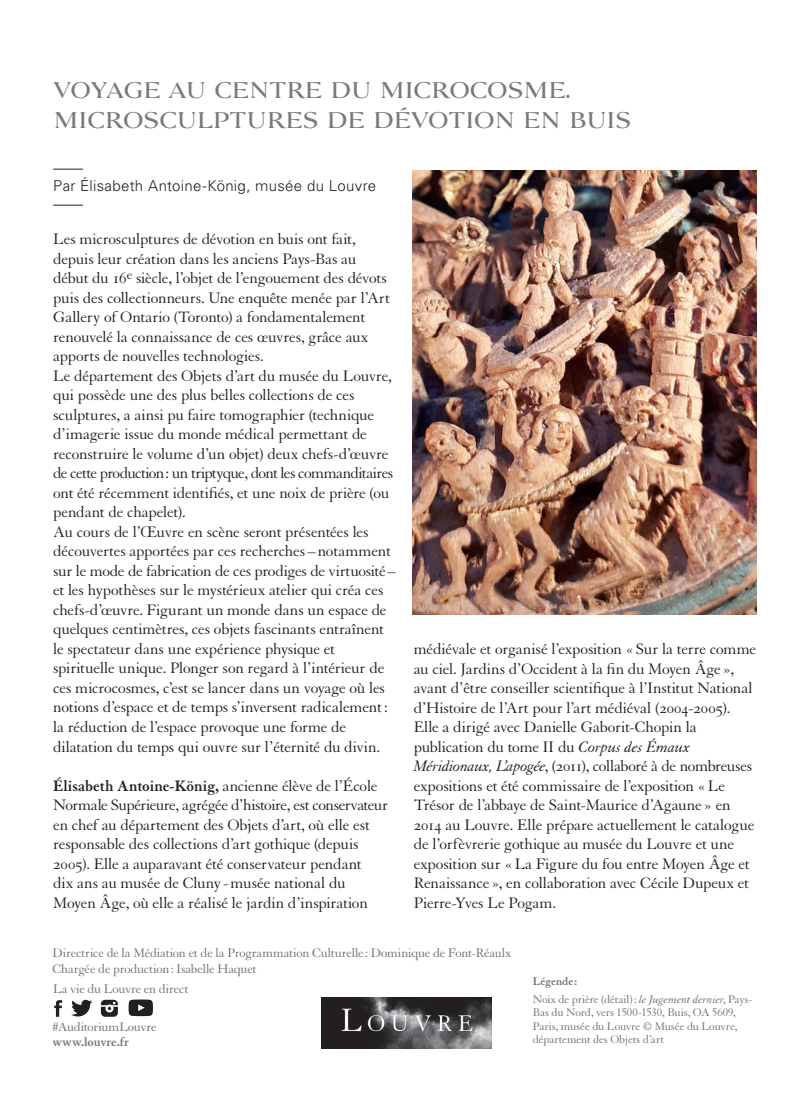
<style>
.page{position:relative;width:808px;height:1110px;background:#fff}
.page>*{position:absolute;margin:0;border:0;box-sizing:border-box;transform-origin:0 0}
.t1{font:22.5px/30px "Louvre Serif Med";letter-spacing:-.03em;color:#77797b}
.t2{font:16.5px/19.5px "Granjon LT Std";letter-spacing:-.015em;color:#231f20}
.t3{font:300 15px "Univers LT Std";letter-spacing:.02em;color:#231f20}
.t4{font:13.5px/15.8px "Granjon LT Std";letter-spacing:-.015em;color:#6d6f71}
.t5{font:700 13.5px "Granjon LT Std";letter-spacing:-.005em;color:#6d6f71}
.t6{font:12px/13.5px "Granjon LT Std";letter-spacing:-.015em;color:#6d6f71}
.s1{font-weight:700}
.s2{font-style:italic}
</style>
<div class="page">
<hr style="left:53px;top:169px;width:30px;height:1px;background:#231f20">
<hr style="left:53px;top:205px;width:30px;height:1px;background:#231f20">
<img style="left:321px;top:997px;width:170px;height:51px">
<svg style="left:129px;top:999px;width:24px;height:17px"></svg>
<svg style="left:54px;top:1000px;width:8px;height:17px"></svg>
<svg style="left:71px;top:1000px;width:21px;height:16px"></svg>
<svg style="left:101px;top:1000px;width:17px;height:17px"></svg>
<img style="left:412px;top:170px;width:344px;height:444px">
<h1 class="t1" style="left:53px;top:75px;width:580px">VOYAGE AU CENTRE DU MICROCOSME.<br>M ICROSCULPTURES DE DÉVOTION EN BUIS</h1>
<p class="t3" style="left:53px;top:176px;width:325px">Par Élisabeth Antoine-König, musée du Louvre</p>
<p class="t2" style="left:53px;top:230px;width:344px">Les microsculptures de dévotion en buis ont fait, depuis leur création dans les anciens Pays-Bas au début du 16<sup>e</sup> siècle, l’objet de l’engouement des dévots puis des collectionneurs. Une enquête menée par l’Art Gallery of Ontario (Toronto) a fondamentalement renouvelé la connaissance de ces œuvres, grâce aux apports de nouvelles technologies.<br>Le département des Objets d’art du musée du Louvre, qui possède une des plus belles collections de ces sculptures, a ainsi pu faire tomographier (technique d’imagerie issue du monde médical permettant de reconstruire le volume d’un objet) deux chefs-d’œuvre de cette production: un triptyque, dont les commanditaires ont été récemment identifiés, et une noix de prière (ou pendant de chapelet).<br>Au cours de l’Œuvre en scène seront présentées les découvertes apportées par ces recherches–notamment sur le mode de fabrication de ces prodiges de virtuosité– et les hypothèses sur le mystérieux atelier qui créa ces chefs-d’œuvre. Figurant un monde dans un espace de quelques centimètres, ces objets fascinants entraînent le spectateur dans une expérience physique et spirituelle unique. Plonger son regard à l’intérieur de ces microcosmes, c’est se lancer dans un voyage où les notions d’espace et de temps s’inversent radicalement: la réduction de l’espace provoque une forme de dilatation du temps qui ouvre sur l’éternité du divin.</p>
<p class="t2" style="left:53px;top:776px;width:336px"><span class="s1">Élisabeth Antoine-König,</span> ancienne élève de l’École Normale Supérieure, agrégée d’histoire, est conservateur en chef au département des Objets d’art, où elle est responsable des collections d’art gothique (depuis 2005). Elle a auparavant été conservateur pendant<br>dix ans au musée de Cluny -musée national du Moyen Âge, où elle a réalisé le jardin d’inspiration</p>
<p class="t2" style="left:414px;top:639px;width:344px">médiévale et organisé l’exposition « Sur la terre comme au ciel. Jardins d’Occident à la fin du Moyen Âge », avant d’être conseiller scientifique à l’Institut National d’Histoire de l’Art pour l’art médiéval (2004-2005).<br>Elle a dirigé avec Danielle Gaborit-Chopin la publication du tome II du <span class="s2">Corpus des Émaux Méridionaux, L’apogée</span>, (2011), collaboré à de nombreuses expositions et été commissaire de l’exposition «Le Trésor de l’abbaye de Saint-Maurice d’Agaune » en 2014 au Louvre. Elle prépare actuellement le catalogue de l’orfèvrerie gothique au musée du Louvre et une exposition sur «La Figure du fou entre Moyen Âge et Renaissance », en collaboration avec Cécile Dupeux et Pierre-Yves Le Pogam.</p>
<p class="t4" style="left:52px;top:945px;width:461px">Directrice de la Médiation et de la Programmation Culturelle : Dominique de Font-Réaulx<br>Chargée de production: Isabelle Haquet</p>
<p class="t4" style="left:53px;top:981px;width:137px">La vie du Louvre en direct</p>
<p class="t6" style="left:533px;top:972px;width:221px;line-height:18px"><span class="s1">Légende:<br></span>Noix de prière (détail): <span class="s2">le Jugement dernier</span>, Pays-</p>
<p class="t6" style="left:533px;top:1006px;width:206px">Bas du Nord, vers 1500-1530, Buis, OA 5609,<br>Paris, musée du Louvre © Musée du Louvre, département des Objets d’art</p>
<p class="t4" style="left:52px;top:1019px;width:106px">#AuditoriumLouvre</p>
<p class="t5" style="left:52px;top:1035px;width:78px">www.louvre.fr</p>
</div>
